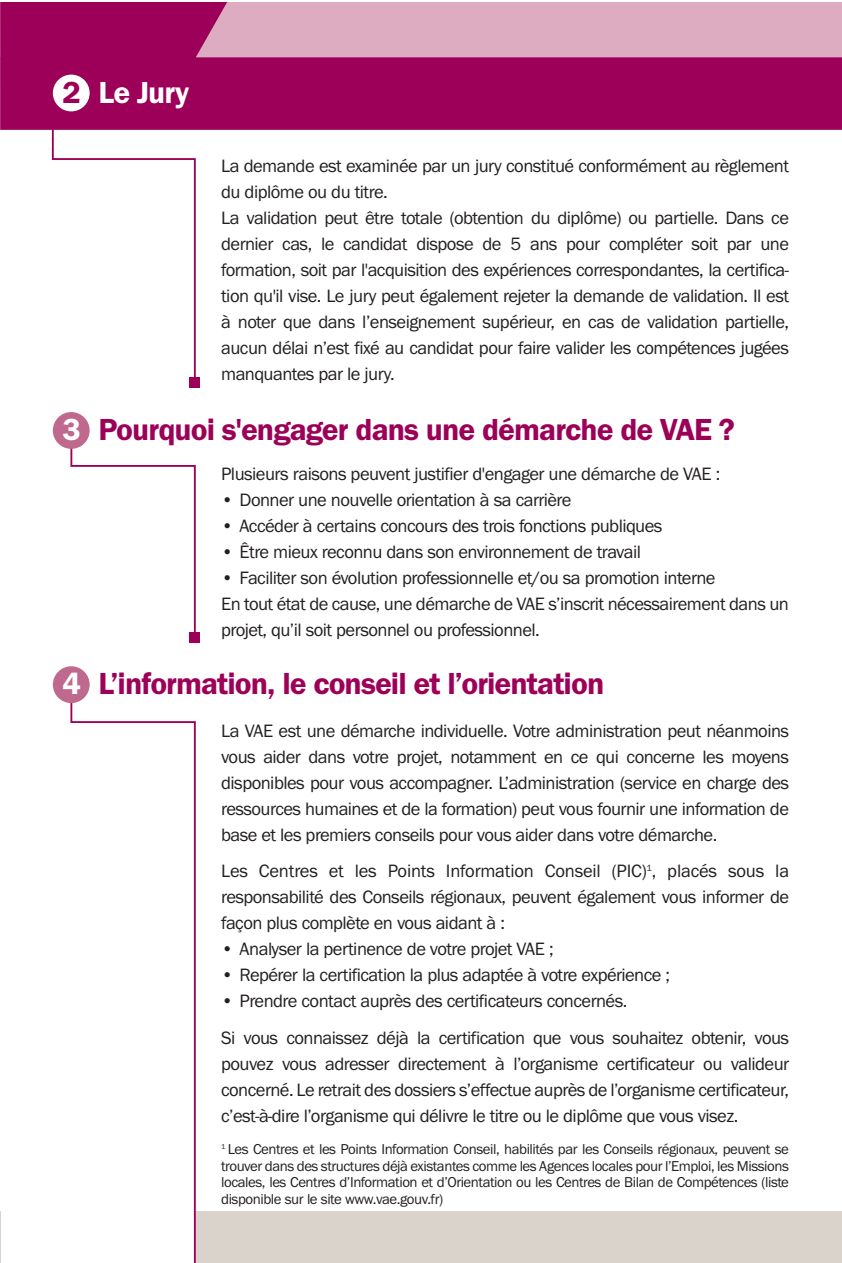
<style>
.page{position:relative;width:842px;height:1263px;background:#fff}
.page>*{position:absolute;margin:0;border:0;box-sizing:border-box;transform-origin:0 0}
.t1{font:600 31.5px "Franklin Gothic Itc T";letter-spacing:-.03em;color:#9c0058}
.t2{font:600 31.5px "Franklin Gothic Itc T";letter-spacing:-.03em;color:#fff}
.t3{font:18.6px/26px "Franklin Gothic Itc T";letter-spacing:-.03em;color:#231f20}
.t4{font:14.85px/16.6px "Franklin Gothic Itc T";letter-spacing:-.03em;color:#231f20;text-align:justify}
.s1{color:#9c0058}
.s2{color:#fff}
</style>
<div class="page">
<div style="left:195px;top:1211px;width:646px;height:52px;background:#dad3cc"></div>
<svg style="left:0;top:2px;width:841px;height:128px;background:#b23a7b"></svg>
<svg style="left:51px;top:107px;width:146px;height:270px"></svg>
<div style="left:189px;top:377px;width:11px;height:11px;background:#9c0058"></div>
<div style="left:189px;top:632px;width:11px;height:10px;background:#9c0058"></div>
<div style="left:53px;top:75px;width:37px;height:36px;background:#fff;border-radius:50%"></div>
<svg style="left:70px;top:445px;width:126px;height:187px"></svg>
<svg style="left:70px;top:695px;width:126px;height:568px"></svg>
<div style="left:53px;top:412px;width:37px;height:37px;background:#bf698e;border-radius:50%"></div>
<div style="left:53px;top:666px;width:37px;height:37px;background:#bf698e;border-radius:50%"></div>
<h1 class="t2" style="left:63px;top:81px;width:128px"><span class="s1">2</span> Le Jury</h1>
<p class="t3" style="left:221px;top:155px;width:569px">La demande est examinée par un jury constitué conformément au règlement du diplôme ou du titre.<br>La validation peut être totale (obtention du diplôme) ou partielle. Dans ce dernier cas, le candidat dispose de 5 ans pour compléter soit par une formation, soit par l'acquisition des expériences correspondantes, la certifica&shy;tion qu'il vise. Le jury peut également rejeter la demande de validation. Il est à noter que dans l’enseignement supérieur, en cas de validation partielle, aucun délai n’est fixé au candidat pour faire valider les compétences jugées manquantes par le jury.</p>
<h1 class="t1" style="left:63px;top:419px;width:673px"><span class="s2">3</span> Pourquoi s'engager dans une démarche de VAE ?</h1>
<p class="t3" style="left:221px;top:462px;width:500px">Plusieurs raisons peuvent justifier d'engager une démarche de VAE :</p>
<p class="t3" style="left:221px;top:488px;width:352px">• Donner une nouvelle orientation à sa carrière</p>
<p class="t3" style="left:221px;top:514px;width:443px">• Accéder à certains concours des trois fonctions publiques</p>
<p class="t3" style="left:221px;top:540px;width:421px">• Être mieux reconnu dans son environnement de travail</p>
<p class="t3" style="left:221px;top:566px;width:569px">• Faciliter son évolution professionnelle et/ou sa promotion interne<br>En tout état de cause, une démarche de VAE s’inscrit nécessairement dans un projet, qu’il soit personnel ou professionnel.</p>
<h1 class="t1" style="left:63px;top:673px;width:543px"><span class="s2">4</span> L’information, le conseil et l’orientation</h1>
<p class="t3" style="left:221px;top:720px;width:569px;text-align:justify">La VAE est une démarche individuelle. Votre administration peut néanmoins vous aider dans votre projet, notamment en ce qui concerne les moyens disponibles pour vous accompagner. L’administration (service en charge des ressources humaines et de la formation) peut vous fournir une information de base et les premiers conseils pour vous aider dans votre démarche.</p>
<p class="t3" style="left:221px;top:860px;width:569px;text-align:justify">Les Centres et les Points Information Conseil (PIC)<sup>1</sup>, placés sous la responsabilité des Conseils régionaux, peuvent également vous informer de façon plus complète en vous aidant à :</p>
<p class="t3" style="left:221px;top:938px;width:334px">• Analyser la pertinence de votre projet VAE ;</p>
<p class="t3" style="left:221px;top:964px;width:450px">• Repérer la certification la plus adaptée à votre expérience ;</p>
<p class="t3" style="left:221px;top:985px;width:569px;line-height:36.5px">• Prendre contact auprès des certificateurs concernés.<br>Si vous connaissez déjà la certification que vous souhaitez obtenir, vous</p>
<p class="t3" style="left:221px;top:1052px;width:569px;text-align:justify">pouvez vous adresser directement à l’organisme certificateur ou valideur concerné. Le retrait des dossiers s’effectue auprès de l’organisme certificateur, c’est-à-dire l’organisme qui délivre le titre ou le diplôme que vous visez.</p>
<p class="t4" style="left:221px;top:1142px;width:569px"><sup>1</sup> Les Centres et les Points Information Conseil, habilités par les Conseils régionaux, peuvent se trouver dans des structures déjà existantes comme les Agences locales pour l’Emploi, les Missions locales, les Centres d’Information et d’Orientation ou les Centres de Bilan de Compétences (liste disponible sur le site www.vae.gouv.fr)</p>
</div>
